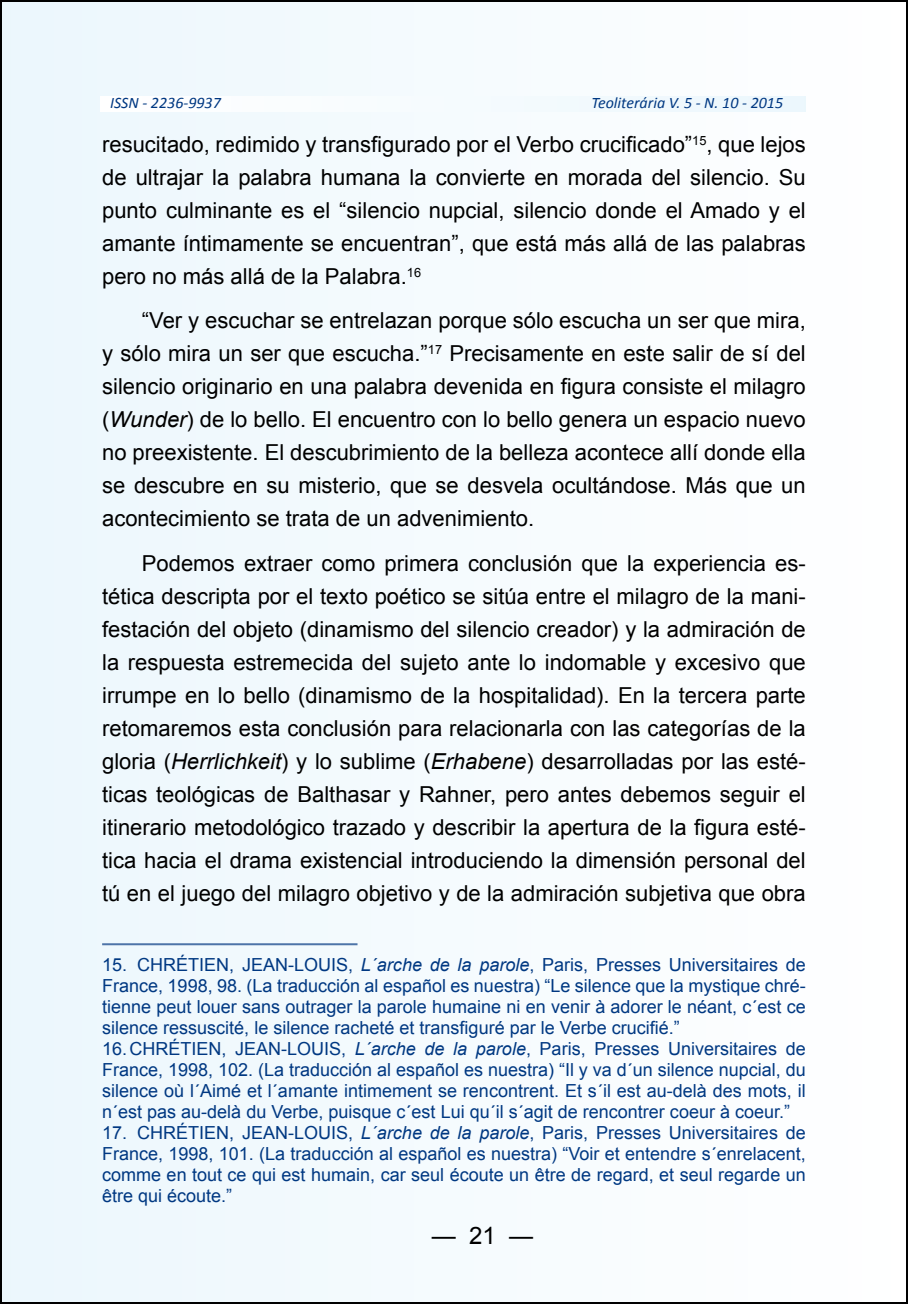
<style>
.page{position:relative;width:908px;height:1304px;background:#fff}
.page>*{position:absolute;margin:0;border:0;box-sizing:border-box;transform-origin:0 0}
.t1{font:24px "Arial";color:#000}
.t2{font:22px/33px "Arial";color:#000;text-align:justify}
.t3{font:18px/21px "Arial";color:#003882}
.t4{font:italic 16px "Calibri";color:#003882}
.s1{font-style:italic}
</style>
<div class="page">
<div style="left:1px;top:1px;width:905px;height:1302px;background:#f5fbfe"></div>
<hr style="left:102px;top:943px;width:255px;height:2px;background:#4d74a8">
<p class="t4" style="left:110px;top:93px;width:112px">ISSN - 2236-9937</p>
<p class="t4" style="left:591px;top:93px;width:193px">Teoliterária V. 5 - N. 10 - 2015</p>
<p class="t2" style="left:102px;top:128px;width:704px">resucitado, redimido y transfigurado por el Verbo crucificado”<sup>15</sup>, que lejos de ultrajar la palabra humana la convierte en morada del silencio. Su punto culminante es el “silencio nupcial, silencio donde el Amado y el amante íntimamente se encuentran”, que está más allá de las palabras pero no más allá de la Palabra.<sup>16</sup></p>
<p class="t2" style="left:102px;top:304px;width:704px;text-indent:40px">“Ver y escuchar se entrelazan porque sólo escucha un ser que mira, y sólo mira un ser que escucha.”<sup>17</sup> Precisamente en este salir de sí del silencio originario en una palabra devenida en figura consiste el milagro (<span class="s1">Wunder</span>) de lo bello. El encuentro con lo bello genera un espacio nuevo no preexistente. El descubrimiento de la belleza acontece allí donde ella se descubre en su misterio, que se desvela ocultándose. Más que un acontecimiento se trata de un advenimiento.</p>
<p class="t2" style="left:102px;top:547px;width:705px;text-indent:40px">Podemos extraer como primera conclusión que la experiencia es&shy;tética descripta por el texto poético se sitúa entre el milagro de la mani&shy;festación del objeto (dinamismo del silencio creador) y la admiración de la respuesta estremecida del sujeto ante lo indomable y excesivo que irrumpe en lo bello (dinamismo de la hospitalidad). En la tercera parte retomaremos esta conclusión para relacionarla con las categorías de la gloria (<span class="s1">Herrlichkeit</span>) y lo sublime (<span class="s1">Erhabene</span>) desarrolladas por las esté&shy;ticas teológicas de Balthasar y Rahner, pero antes debemos seguir el itinerario metodológico trazado y describir la apertura de la figura esté&shy;tica hacia el drama existencial introduciendo la dimensión personal del tú en el juego del milagro objetivo y de la admiración subjetiva que obra</p>
<p class="t3" style="left:102px;top:954px;width:705px">15. CHRÉTIEN, JEAN-LOUIS, <span class="s1">L´arche de la parole</span>, Paris, Presses Universitaires de France, 1998, 98. (La traducción al español es nuestra) “Le silence que la mystique chré&shy;tienne peut louer sans outrager la parole humaine ni en venir à adorer le néant, c´est ce silence ressuscité, le silence racheté et transfiguré par le Verbe crucifié.” 16.CHRÉTIEN, JEAN-LOUIS, <span class="s1">L´arche de la parole</span>, Paris, Presses Universitaires de France, 1998, 102. (La traducción al español es nuestra) “Il y va d´un silence nupcial, du silence où l´Aimé et l´amante intimement se rencontrent. Et s´il est au-delà des mots, il n´est pas au-delà du Verbe, puisque c´est Lui qu´il s´agit de rencontrer coeur à coeur.”</p>
<p class="t3" style="left:102px;top:1122px;width:705px;text-align:justify">17. CHRÉTIEN, JEAN-LOUIS, <span class="s1">L´arche de la parole</span>, Paris, Presses Universitaires de France, 1998, 101. (La traducción al español es nuestra) “Voir et entendre s´enrelacent, comme en tout ce qui est humain, car seul écoute un être de regard, et seul regarde un être qui écoute.”</p>
<p class="t1" style="left:431px;top:1219px;width:103px">— 21 —</p>
</div>
